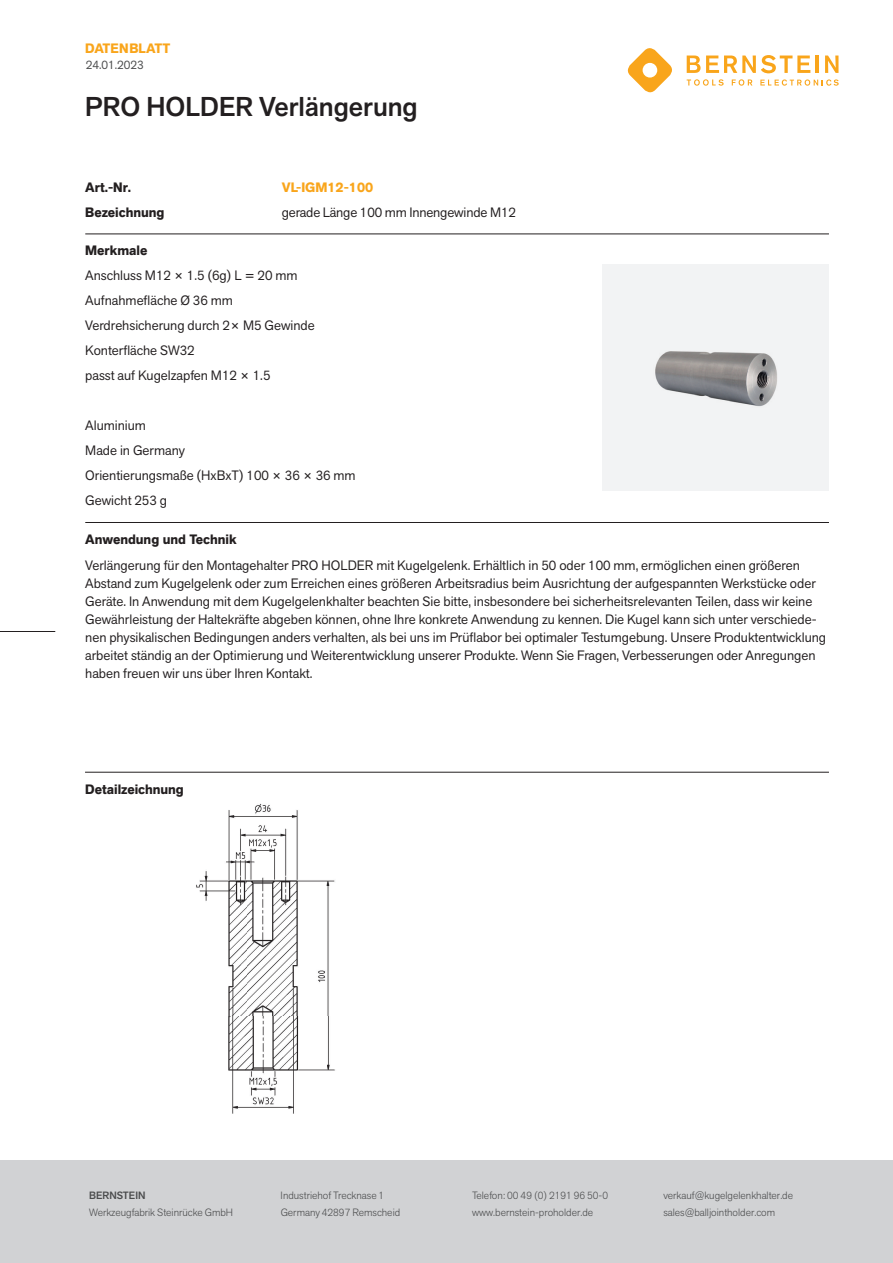
<style>
.page{position:relative;width:893px;height:1263px;background:#fff}
.page>*{position:absolute;margin:0;border:0;box-sizing:border-box;transform-origin:0 0}
.t1{font:500 27px "Akzid Grtsk Next";color:#231f20}
.t2{font:13.5px/25px "Akzid Grtsk Next";color:#231f20}
.t3{font:700 13.5px "Akzid Grtsk Next";color:#231f20}
.t4{font:700 13.5px "Akzid Grtsk Next";color:#f9a51b}
.t5{font:12px "Akzid Grtsk Next";color:#4b4c4d}
.t6{font:300 10.5px "Akzid Grtsk Next";color:#4b4c4d}
.t7{font:500 10.5px "Akzid Grtsk Next";color:#4b4c4d}
</style>
<div class="page">
<div style="left:0;top:1161px;width:893px;height:102px;background:#d1d2d4"></div>
<img style="left:0;top:803px;width:544px;height:358px">
<hr style="left:85px;top:234px;width:744px;height:1px;background:#231f20">
<hr style="left:85px;top:522px;width:744px;height:1px;background:#231f20">
<div style="left:602px;top:263px;width:227px;height:227px;background:#f2f3f4"></div>
<img style="left:655px;top:351px;width:122px;height:56px">
<svg style="left:627px;top:48px;width:45px;height:45px"></svg>
<svg style="left:687px;top:55px;width:123px;height:18px"></svg>
<hr style="left:815px;top:56px;width:3px;height:17px;background:#f9a51b">
<svg style="left:825px;top:56px;width:13px;height:17px"></svg>
<svg style="left:687px;top:79px;width:37px;height:7px"></svg>
<svg style="left:732px;top:79px;width:20px;height:7px"></svg>
<svg style="left:760px;top:79px;width:79px;height:7px"></svg>
<hr style="left:0;top:631px;width:55px;height:1px;background:#231f20">
<hr style="left:85px;top:772px;width:744px;height:1px;background:#231f20">
<p class="t4" style="left:85px;top:39px;width:87px">DATENBLATT</p>
<p class="t5" style="left:86px;top:57px;width:60px">24.01.2023</p>
<h1 class="t1" style="left:85px;top:89px;width:334px">PRO HOLDER Verlängerung</h1>
<p class="t3" style="left:85px;top:178px;width:48px">Art.-Nr.</p>
<p class="t4" style="left:282px;top:178px;width:93px">VL-IGM12-100</p>
<p class="t3" style="left:85px;top:203px;width:81px">Bezeichnung</p>
<p class="t2" style="left:282px;top:199px;width:236px">gerade Länge 100 mm Innengewinde M12</p>
<p class="t3" style="left:85px;top:242px;width:64px">Merkmale</p>
<p class="t2" style="left:85px;top:263px;width:231px">Anschluss M12 × 1.5 (6g) L = 20 mm<br>Aufnahmefläche Ø 36 mm<br>Verdrehsicherung durch 2× M5 Gewinde<br>Konterfläche SW32<br>passt auf Kugelzapfen M12 × 1.5</p>
<p class="t2" style="left:85px;top:413px;width:272px">Aluminium<br>Made in Germany<br>Orientierungsmaße (HxBxT) 100 × 36 × 36 mm<br>Gewicht 253 g</p>
<p class="t3" style="left:85px;top:530px;width:153px">Anwendung und Technik</p>
<p class="t2" style="left:85px;top:557px;width:742px;line-height:18px">Verlängerung für den Montagehalter PRO HOLDER mit Kugelgelenk. Erhältlich in 50 oder 100 mm, ermöglichen einen größeren Abstand zum Kugelgelenk oder zum Erreichen eines größeren Arbeitsradius beim Ausrichtung der aufgespannten Werkstücke oder Geräte. In Anwendung mit dem Kugelgelenkhalter beachten Sie bitte, insbesondere bei sicherheitsrelevanten Teilen, dass wir keine Gewährleistung der Haltekräfte abgeben können, ohne Ihre konkrete Anwendung zu kennen. Die Kugel kann sich unter verschiede&shy;nen physikalischen Bedingungen anders verhalten, als bei uns im Prüflabor bei optimaler Testumgebung. Unsere Produktentwicklung arbeitet ständig an der Optimierung und Weiterentwicklung unserer Produkte. Wenn Sie Fragen, Verbesserungen oder Anregungen haben freuen wir uns über Ihren Kontakt.</p>
<p class="t3" style="left:85px;top:780px;width:100px">Detailzeichnung</p>
<p class="t7" style="left:89px;top:1189px;width:58px">BERNSTEIN</p>
<p class="t6" style="left:281px;top:1189px;width:105px">Industriehof Trecknase 1</p>
<p class="t6" style="left:472px;top:1189px;width:138px">Telefon: 00 49 (0) 2191 96 50-0</p>
<p class="t6" style="left:663px;top:1189px;width:131px">verkauf@kugelgelenkhalter.de</p>
<p class="t6" style="left:89px;top:1205px;width:145px">Werkzeugfabrik Steinrücke GmbH</p>
<p class="t6" style="left:281px;top:1205px;width:121px">Germany 42897 Remscheid</p>
<p class="t6" style="left:472px;top:1205px;width:123px">www.bernstein-proholder.de</p>
<p class="t6" style="left:663px;top:1205px;width:113px">sales@balljointholder.com</p>
</div>
